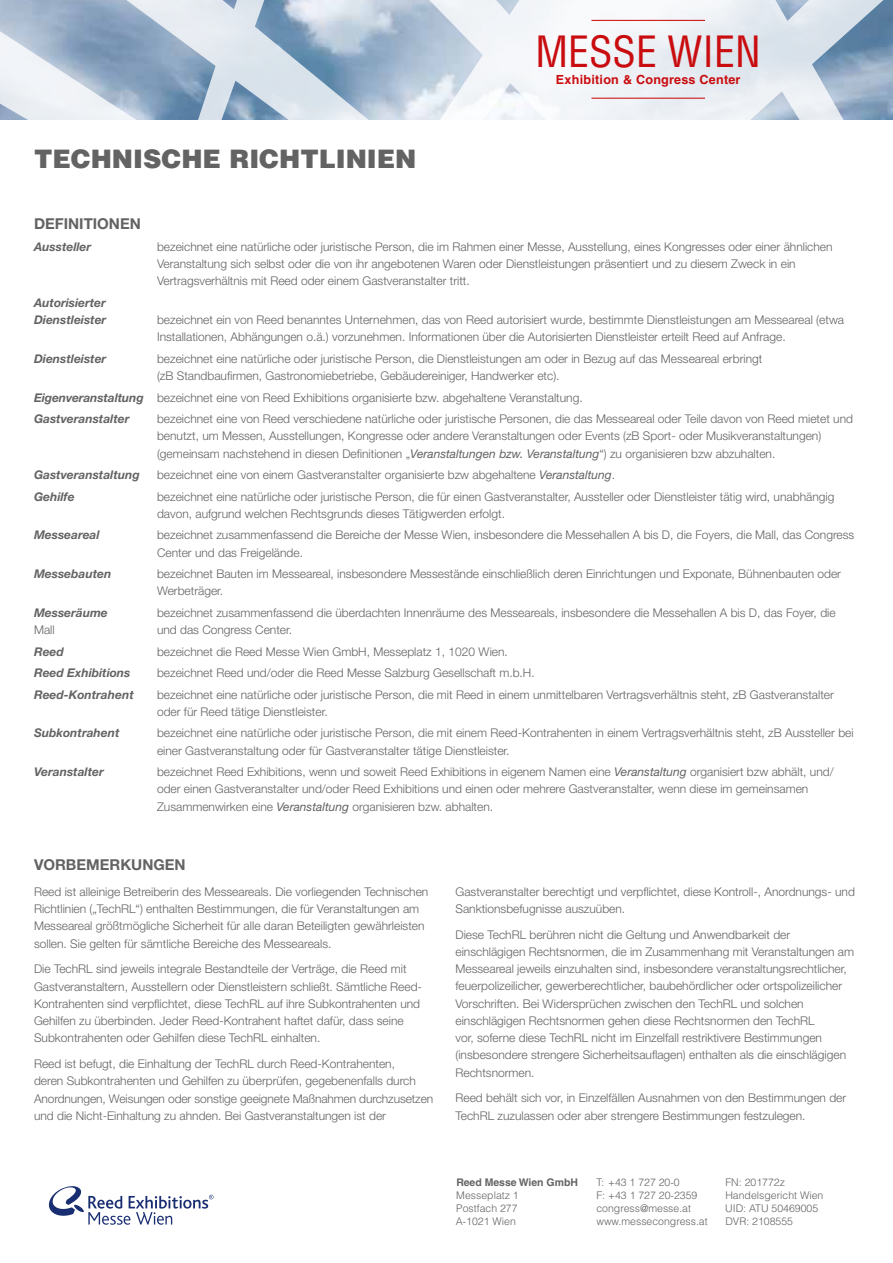
<style>
.page{position:relative;width:893px;height:1263px;background:#fff}
.page>*{position:absolute;margin:0;border:0;box-sizing:border-box;transform-origin:0 0}
.t1{font:condensed 42px "Helvetica LT Std";color:#c90c0f}
.t2{font:900 25.5px "Helvetica LT Std";color:#646363}
.t3{font:700 15px "Helvetica Neue LT Std";color:#646363}
.t4{font:700 12.6px "Helvetica LT Std";letter-spacing:.02em;color:#c90c0f}
.t5{font:300 12px/17.2px "Helvetica Neue LT Std";color:#646363}
.t6{font:italic 700 12px/17.2px "Helvetica Neue LT Std";color:#646363}
.t7{font:300 10.5px/12.8px "Helvetica LT Std";color:#646363}
.t8{font:700 10.5px "Helvetica LT Std";color:#646363}
.s1{font-weight:700;font-style:italic}
.s2{font-weight:400;font-style:italic}
</style>
<div class="page">
<svg style="left:48px;top:1186px;width:165px;height:39px"></svg>
<svg style="left:0;top:0;width:893px;height:119px"></svg>
<hr style="left:591px;top:20px;width:114px;height:1px;background:#c90c0f">
<hr style="left:591px;top:98px;width:114px;height:1px;background:#c90c0f">
<h2 class="t2" style="left:34px;top:142px;width:384px">TECHNISCHE RICHTLINIEN</h2>
<h1 class="t1" style="left:536px;top:25px;width:227px">MESSE WIEN</h1>
<p class="t4" style="left:556px;top:72px;width:186px">Exhibition &amp; Congress Center</p>
<p class="t3" style="left:34px;top:215px;width:108px">DEFINITIONEN</p>
<p class="t6" style="left:34px;top:238px;width:59px">Aussteller</p>
<p class="t5" style="left:157px;top:238px;width:677px">bezeichnet eine natürliche oder juristische Person, die im Rahmen einer Messe, Ausstellung, eines Kongresses oder einer ähnlichen<br>Veranstaltung sich selbst oder die von ihr angebotenen Waren oder Dienstleistungen präsentiert und zu diesem Zweck in ein<br>Vertragsverhältnis mit Reed oder einem Gastveranstalter tritt.</p>
<p class="t6" style="left:34px;top:294px;width:74px">Autorisierter<br>Dienstleister</p>
<p class="t5" style="left:157px;top:311px;width:689px">bezeichnet ein von Reed benanntes Unternehmen, das von Reed autorisiert wurde, bestimmte Dienstleistungen am Messeareal (etwa<br>Installationen, Abhängungen o.ä.) vorzunehmen. Informationen über die Autorisierten Dienstleister erteilt Reed auf Anfrage.</p>
<p class="t6" style="left:34px;top:350px;width:74px">Dienstleister</p>
<p class="t5" style="left:157px;top:350px;width:607px">bezeichnet eine natürliche oder juristische Person, die Dienstleistungen am oder in Bezug auf das Messeareal erbringt (zB Standbaufirmen, Gastronomiebetriebe, Gebäudereiniger, Handwerker etc).</p>
<p class="t5" style="left:34px;top:386px;width:550px;line-height:21.5px"><span class="s1">Eigenveranstaltung</span> bezeichnet eine von Reed Exhibitions organisierte bzw. abgehaltene Veranstaltung.<br><span class="s1">Gastveranstalter</span></p>
<p class="t5" style="left:157px;top:410px;width:697px">bezeichnet eine von Reed verschiedene natürliche oder juristische Personen, die das Messeareal oder Teile davon von Reed mietet und benutzt, um Messen, Ausstellungen, Kongresse oder andere Veranstaltungen oder Events (zB Sport- oder Musikveranstaltungen) (gemeinsam nachstehend in diesen Definitionen „<span class="s2">Veranstaltungen bzw. Veranstaltung</span>“) zu organisieren bzw abzuhalten.</p>
<p class="t6" style="left:34px;top:466px;width:107px">Gastveranstaltung</p>
<p class="t5" style="left:157px;top:466px;width:460px">bezeichnet eine von einem Gastveranstalter organisierte bzw abgehaltene <span class="s2">Veranstaltung</span>.</p>
<p class="t6" style="left:34px;top:487px;width:42px">Gehilfe</p>
<p class="t5" style="left:157px;top:487px;width:679px">bezeichnet eine natürliche oder juristische Person, die für einen Gastveranstalter, Aussteller oder Dienstleister tätig wird, unabhängig davon, aufgrund welchen Rechtsgrunds dieses Tätigwerden erfolgt.</p>
<p class="t6" style="left:34px;top:526px;width:67px">Messeareal</p>
<p class="t5" style="left:157px;top:526px;width:699px">bezeichnet zusammenfassend die Bereiche der Messe Wien, insbesondere die Messehallen A bis D, die Foyers, die Mall, das Congress<br>Center und das Freigelände.</p>
<p class="t6" style="left:34px;top:565px;width:79px">Messebauten</p>
<p class="t5" style="left:157px;top:565px;width:685px">bezeichnet Bauten im Messeareal, insbesondere Messestände einschließlich deren Einrichtungen und Exponate, Bühnenbauten oder<br>Werbeträger.</p>
<p class="t6" style="left:34px;top:604px;width:75px">Messeräume</p>
<p class="t5" style="left:157px;top:604px;width:680px">bezeichnet zusammenfassend die überdachten Innenräume des Messeareals, insbesondere die Messehallen A bis D, das Foyer, die</p>
<p class="t5" style="left:34px;top:621px;width:22px">Mall</p>
<p class="t5" style="left:157px;top:621px;width:137px">und das Congress Center.</p>
<p class="t6" style="left:34px;top:642px;width:31px">Reed</p>
<p class="t5" style="left:157px;top:642px;width:352px">bezeichnet die Reed Messe Wien GmbH, Messeplatz 1, 1020 Wien.</p>
<p class="t6" style="left:34px;top:664px;width:98px">Reed Exhibitions</p>
<p class="t5" style="left:157px;top:664px;width:379px">bezeichnet Reed und/oder die Reed Messe Salzburg Gesellschaft m.b.H.</p>
<p class="t6" style="left:34px;top:685px;width:101px">Reed-Kontrahent</p>
<p class="t5" style="left:157px;top:685px;width:678px">bezeichnet eine natürliche oder juristische Person, die mit Reed in einem unmittelbaren Vertragsverhältnis steht, zB Gastveranstalter oder für Reed tätige Dienstleister.</p>
<p class="t6" style="left:34px;top:724px;width:87px">Subkontrahent</p>
<p class="t5" style="left:157px;top:724px;width:698px">bezeichnet eine natürliche oder juristische Person, die mit einem Reed-Kontrahenten in einem Vertragsverhältnis steht, zB Aussteller bei einer Gastveranstaltung oder für Gastveranstalter tätige Dienstleister.</p>
<p class="t6" style="left:34px;top:763px;width:71px">Veranstalter</p>
<p class="t5" style="left:157px;top:763px;width:678px">bezeichnet Reed Exhibitions, wenn und soweit Reed Exhibitions in eigenem Namen eine <span class="s2">Veranstaltung</span> organisiert bzw abhält, und/ oder einen Gastveranstalter und/oder Reed Exhibitions und einen oder mehrere Gastveranstalter, wenn diese im gemeinsamen<br>Zusammenwirken eine <span class="s2">Veranstaltung</span> organisieren bzw. abhalten.</p>
<p class="t3" style="left:34px;top:855px;width:153px">VORBEMERKUNGEN</p>
<p class="t5" style="left:34px;top:883px;width:396px">Reed ist alleinige Betreiberin des Messeareals. Die vorliegenden Technischen Richtlinien („TechRL“) enthalten Bestimmungen, die für Veranstaltungen am Messeareal größtmögliche Sicherheit für alle daran Beteiligten gewährleisten sollen. Sie gelten für sämtliche Bereiche des Messeareals.</p>
<p class="t5" style="left:34px;top:960px;width:390px">Die TechRL sind jeweils integrale Bestandteile der Verträge, die Reed mit Gastveranstaltern, Ausstellern oder Dienstleistern schließt. Sämtliche Reed-Kontrahenten sind verpflichtet, diese TechRL auf ihre Subkontrahenten und Gehilfen zu überbinden. Jeder Reed-Kontrahent haftet dafür, dass seine Subkontrahenten oder Gehilfen diese TechRL einhalten.</p>
<p class="t5" style="left:34px;top:1055px;width:401px">Reed ist befugt, die Einhaltung der TechRL durch Reed-Kontrahenten,<br>deren Subkontrahenten und Gehilfen zu überprüfen, gegebenenfalls durch Anordnungen, Weisungen oder sonstige geeignete Maßnahmen durchzusetzen und die Nicht-Einhaltung zu ahnden. Bei Gastveranstaltungen ist der</p>
<p class="t5" style="left:455px;top:882px;width:401px">Gastveranstalter berechtigt und verpflichtet, diese Kontroll-, Anordnungs- und<br>Sanktionsbefugnisse auszuüben.</p>
<p class="t5" style="left:455px;top:925px;width:400px">Diese TechRL berühren nicht die Geltung und Anwendbarkeit der einschlägigen Rechtsnormen, die im Zusammenhang mit Veranstaltungen am Messeareal jeweils einzuhalten sind, insbesondere veranstaltungsrechtlicher, feuerpolizeilicher, gewerberechtlicher, baubehördlicher oder ortspolizeilicher Vorschriften. Bei Widersprüchen zwischen den TechRL und solchen einschlägigen Rechtsnormen gehen diese Rechtsnormen den TechRL<br>vor, soferne diese TechRL nicht im Einzelfall restriktivere Bestimmungen (insbesondere strengere Sicherheitsauflagen) enthalten als die einschlägigen Rechtsnormen.</p>
<p class="t5" style="left:455px;top:1089px;width:392px">Reed behält sich vor, in Einzelfällen Ausnahmen von den Bestimmungen der<br>TechRL zuzulassen oder aber strengere Bestimmungen festzulegen.</p>
<p class="t8" style="left:456px;top:1176px;width:123px">Reed Messe Wien GmbH</p>
<p class="t7" style="left:456px;top:1189px;width:64px;text-align:justify">Messeplatz 1<br>Postfach 277<br>A-1021 Wien</p>
<p class="t7" style="left:596px;top:1176px;width:113px">T: +43 1 727 20-0<br>F: +43 1 727 20-2359 congress@messe.at www.messecongress.at</p>
<p class="t7" style="left:725px;top:1176px;width:100px">FN: 201772z<br>Handelsgericht Wien<br>UID: ATU 50469005<br>DVR: 2108555</p>
</div>
